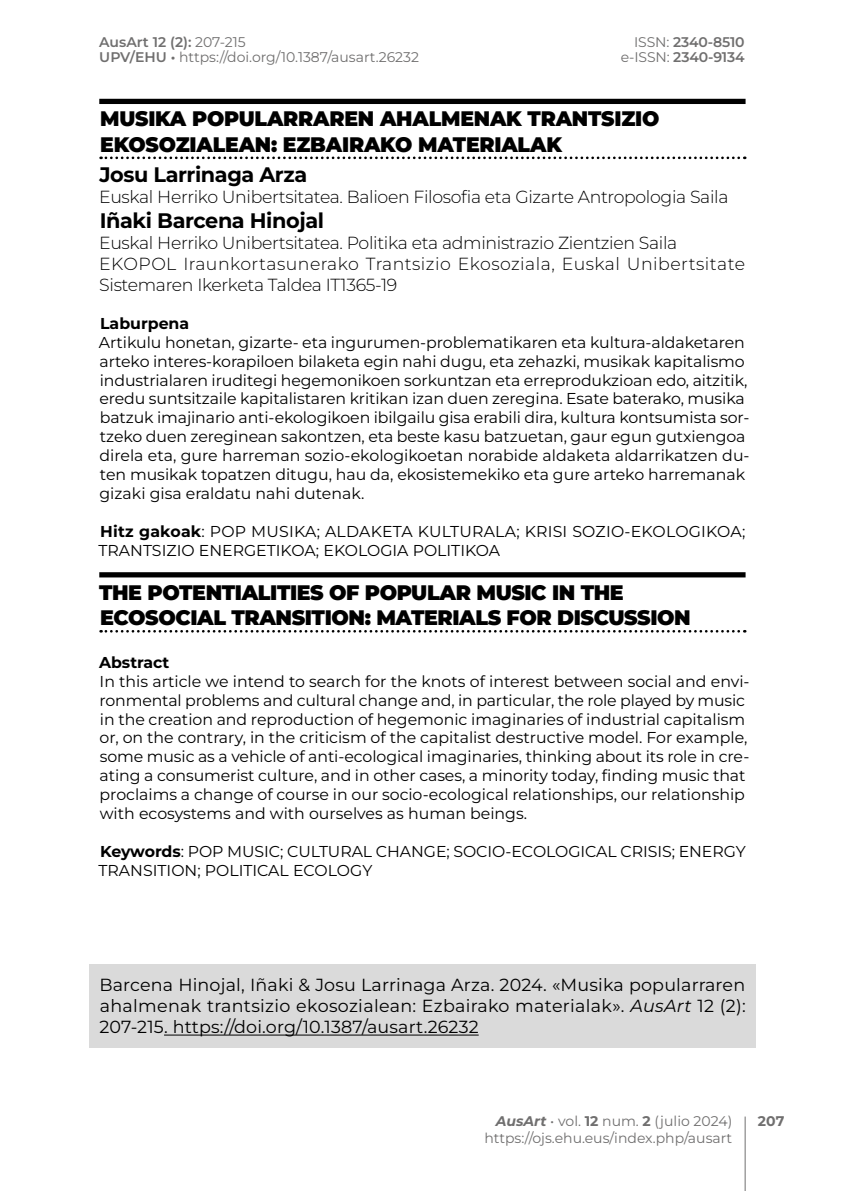
<style>
.page{position:relative;width:844px;height:1191px;background:#fff}
.page>*{position:absolute;margin:0;border:0;box-sizing:border-box;transform-origin:0 0}
.t1{font:900 21px/25.2px "Montserrat";letter-spacing:-.02em;color:#000}
.t2{font:700 21px "Montserrat";letter-spacing:-.02em;color:#000}
.t3{font:300 17.5px/21px "Montserrat";letter-spacing:-.02em;color:#000}
.t4{font:17.5px/21px "Montserrat";letter-spacing:.01em;color:#000;text-align:justify}
.t5{font:15.75px/18.9px "Montserrat";letter-spacing:-.005em;color:#000}
.t6{font:700 15.75px "Montserrat";color:#000}
.t7{font:14px/15.8px "Montserrat";color:#706f6f}
.t8{font:600 14px/15.8px "Montserrat";letter-spacing:-.01em;color:#706f6f;text-align:right}
.t9{font:700 14px "Montserrat";color:#706f6f}
.s1{font-weight:600}
.s2{font-weight:400}
.s3{font-weight:700}
.s4{font-style:italic}
.s5{font-weight:700;font-style:italic}
</style>
<div class="page">
<hr style="left:744px;top:1116px;width:1px;height:75px;background:#706f6f">
<div style="left:99px;top:99px;width:646px;height:5px;background:#000"></div>
<svg style="left:101px;top:156px;width:644px;height:3px"></svg>
<div style="left:99px;top:572px;width:646px;height:5px;background:#000"></div>
<svg style="left:101px;top:630px;width:644px;height:2px"></svg>
<div style="left:89px;top:964px;width:666px;height:83px;background:#dadada"></div>
<hr style="left:164px;top:1034px;width:314px;height:1px;background:#000">
<p class="t7" style="left:99px;top:33px;width:321px"><span class="s1">AusArt 12 (2):</span> 207-215<br><span class="s1">UPV/EHU •</span> https://doi.org/10.1387/ausart.26232</p>
<p class="t8" style="left:620px;top:33px;width:125px"><span class="s2">ISSN:</span> 2340-8510 <span class="s2">e-ISSN:</span> 2340-9134</p>
<h1 class="t1" style="left:100px;top:106px;width:560px">MUSIKA POPULARRAREN AHALMENAK TRANTSIZIO<br>EKOSOZIALEAN: EZBAIRAKO MATERIALAK</h1>
<h1 class="t2" style="left:99px;top:160px;width:209px">Josu Larrinaga Arza</h1>
<p class="t3" style="left:99px;top:186px;width:630px">Euskal Herriko Unibertsitatea. Balioen Filosofia eta Gizarte Antropologia Saila</p>
<h1 class="t2" style="left:100px;top:206px;width:225px">Iñaki Barcena Hinojal</h1>
<p class="t3" style="left:99px;top:232px;width:647px">Euskal Herriko Unibertsitatea. Politika eta administrazio Zientzien Saila<br>EKOPOL Iraunkortasunerako Trantsizio Ekosoziala, Euskal Unibertsitate<br>Sistemaren Ikerketa Taldea IT1365-19</p>
<p class="t6" style="left:100px;top:313px;width:91px">Laburpena</p>
<p class="t5" style="left:99px;top:332px;width:652px">Artikulu honetan, gizarte- eta ingurumen-problematikaren eta kultura-aldaketaren arteko interes-korapiloen bilaketa egin nahi dugu, eta zehazki, musikak kapitalismo industrialaren iruditegi hegemonikoen sorkuntzan eta erreprodukzioan edo, aitzitik, eredu suntsitzaile kapitalistaren kritikan izan duen zeregina. Esate baterako, musika batzuk imajinario anti-ekologikoen ibilgailu gisa erabili dira, kultura kontsumista sor&shy;tzeko duen zereginean sakontzen, eta beste kasu batzuetan, gaur egun gutxiengoa direla eta, gure harreman sozio-ekologikoetan norabide aldaketa aldarrikatzen du&shy;ten musikak topatzen ditugu, hau da, ekosistemekiko eta gure arteko harremanak gizaki gisa eraldatu nahi dutenak.</p>
<p class="t5" style="left:98px;top:521px;width:648px"><span class="s3">Hitz gakoak</span>: POP MUSIKA; ALDAKETA KULTURALA; KRISI SOZIO-EKOLOGIKOA;<br>TRANTSIZIO ENERGETIKOA; EKOLOGIA POLITIKOA</p>
<h1 class="t1" style="left:99px;top:579px;width:593px">THE POTENTIALITIES OF POPULAR MUSIC IN THE<br>ECOSOCIAL TRANSITION: MATERIALS FOR DISCUSSION</h1>
<p class="t6" style="left:99px;top:651px;width:72px">Abstract</p>
<p class="t5" style="left:99px;top:671px;width:651px">In this article we intend to search for the knots of interest between social and envi&shy;ronmental problems and cultural change and, in particular, the role played by music in the creation and reproduction of hegemonic imaginaries of industrial capitalism or, on the contrary, in the criticism of the capitalist destructive model. For example, some music as a vehicle of anti-ecological imaginaries, thinking about its role in cre&shy;ating a consumerist culture, and in other cases, a minority today, finding music that proclaims a change of course in our socio-ecological relationships, our relationship with ecosystems and with ourselves as human beings.</p>
<p class="t5" style="left:98px;top:841px;width:648px"><span class="s3">Keywords</span>: POP MUSIC; CULTURAL CHANGE; SOCIO-ECOLOGICAL CRISIS; ENERGY<br>TRANSITION; POLITICAL ECOLOGY</p>
<p class="t4" style="left:99px;top:974px;width:648px">Barcena Hinojal, Iñaki &amp; Josu Larrinaga Arza. 2024. «Musika popularraren ahalmenak trantsizio ekosozialean: Ezbairako materialak». <span class="s4">AusArt</span> 12 (2):<br>207-215. https://doi.org/10.1387/ausart.26232</p>
<p class="t7" style="left:495px;top:1113px;width:238px"><span class="s5">AusArt</span> • vol. <span class="s3">12</span> num. <span class="s3">2</span> (julio 2024)</p>
<p class="t9" style="left:757px;top:1112px;width:28px">207</p>
<p class="t7" style="left:484px;top:1130px;width:249px">https://ojs.ehu.eus/index.php/ausart</p>
</div>
